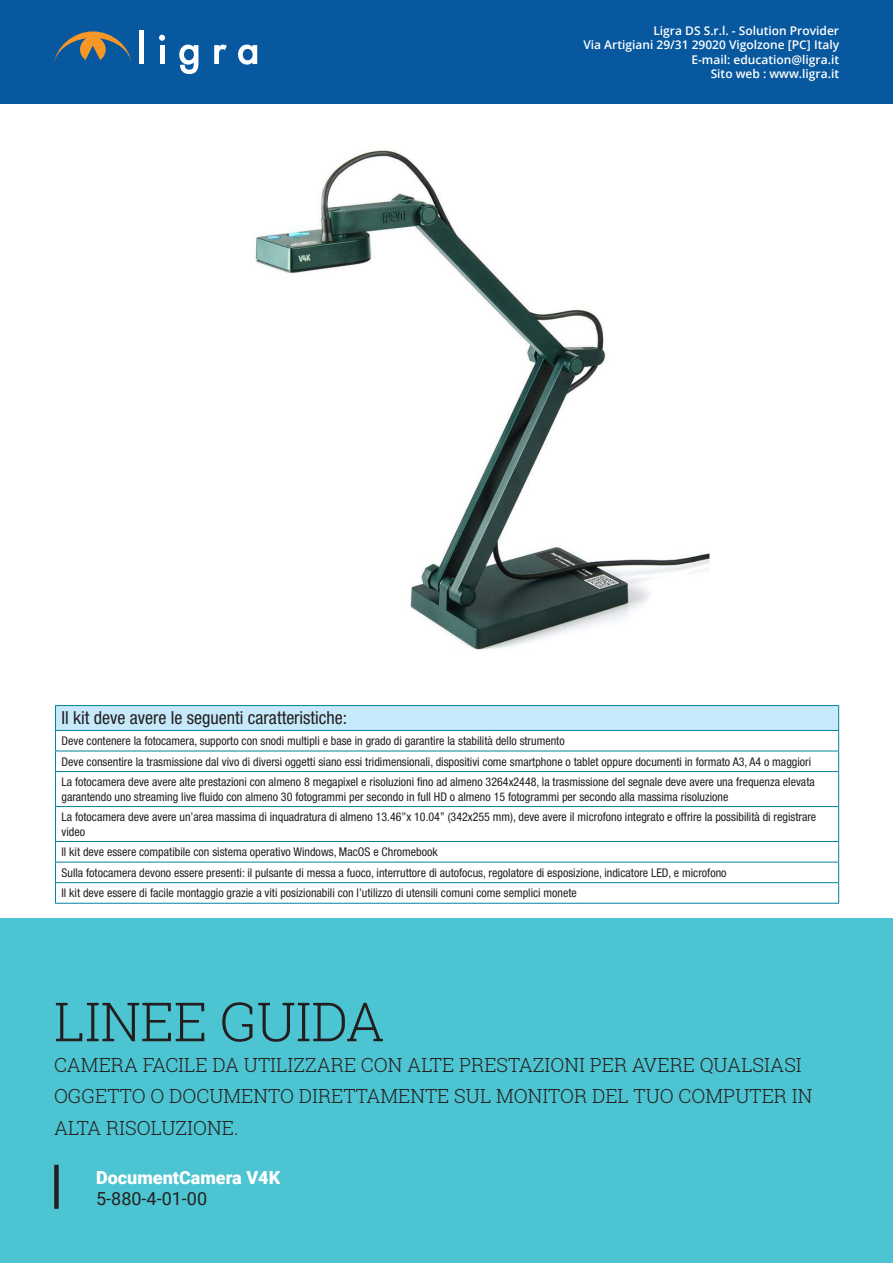
<style>
.page{position:relative;width:893px;height:1263px;background:#fff}
.page>*{position:absolute;margin:0;border:0;box-sizing:border-box;transform-origin:0 0}
.Intestazione_pagina{font:300 54px "Roboto Slab";letter-spacing:-.01em;color:#231f20}
.Intestazione_pagina-2{font:300 19.5px/31.5px "Roboto Slab";color:#231f20}
.t1{font:condensed 18px "Helvetica Neue LT Std";color:#231f20}
.Sottotitolo_copertin{font:900 18px "Roboto";color:#fff}
.Sottotitolo_copertin-2{font:18px "Roboto";color:#231f20}
.t2{font:condensed 12px/14.4px "Helvetica Neue LT Std";color:#231f20}
.Indirizzo_in_alto_a{font:600 12px "Open Sans";color:#fff}
</style>
<div class="page">
<div style="left:0;top:918px;width:893px;height:345px;background:#4dc4d1"></div>
<div style="left:0;top:0;width:893px;height:104px;background:#07589f"></div>
<hr style="left:139px;top:30px;width:4px;height:34px;background:#fff">
<svg style="left:159px;top:35px;width:6px;height:6px"></svg>
<hr style="left:160px;top:45px;width:4px;height:19px;background:#fff">
<svg style="left:179px;top:45px;width:19px;height:29px"></svg>
<svg style="left:214px;top:45px;width:13px;height:19px"></svg>
<svg style="left:238px;top:45px;width:19px;height:20px"></svg>
<svg style="left:54px;top:31px;width:78px;height:31px"></svg>
<div style="left:54px;top:1165px;width:5px;height:44px;background:#231f20"></div>
<div style="left:56px;top:705px;width:783px;height:25px;background:#c6eafa"></div>
<svg style="left:838px;top:706px;width:1px;height:65px"></svg>
<hr style="left:838px;top:772px;width:1px;height:34px;background:#04839b">
<hr style="left:838px;top:807px;width:1px;height:34px;background:#04839b">
<svg style="left:838px;top:842px;width:1px;height:61px"></svg>
<hr style="left:55px;top:751px;width:784px;height:1px;background:#04839b">
<hr style="left:55px;top:771px;width:784px;height:1px;background:#04839b">
<hr style="left:55px;top:772px;width:1px;height:34px;background:#04839b">
<hr style="left:55px;top:806px;width:784px;height:1px;background:#04839b">
<hr style="left:55px;top:807px;width:1px;height:34px;background:#04839b">
<hr style="left:55px;top:841px;width:784px;height:1px;background:#04839b">
<hr style="left:55px;top:862px;width:784px;height:1px;background:#04839b">
<hr style="left:55px;top:882px;width:784px;height:1px;background:#04839b">
<svg style="left:55px;top:842px;width:1px;height:61px"></svg>
<hr style="left:55px;top:903px;width:784px;height:1px;background:#04839b">
<hr style="left:55px;top:705px;width:784px;height:1px;background:#04839b">
<svg style="left:55px;top:706px;width:1px;height:65px"></svg>
<hr style="left:55px;top:730px;width:784px;height:1px;background:#04839b">
<img style="left:255px;top:149px;width:455px;height:501px">
<p class="Indirizzo_in_alto_a" style="left:653px;top:22px;width:187px">Ligra DS S.r.l. - Solution Provider</p>
<p class="Indirizzo_in_alto_a" style="left:583px;top:37px;width:257px">Via Artigiani 29/31 29020 Vigolzone [PC] Italy</p>
<p class="Indirizzo_in_alto_a" style="left:691px;top:51px;width:149px">E-mail: education@ligra.it</p>
<p class="Indirizzo_in_alto_a" style="left:711px;top:66px;width:130px">Sito web : www.ligra.it</p>
<p class="t1" style="left:62px;top:708px;width:287px">Il kit deve avere le seguenti caratteristiche:</p>
<p class="t2" style="left:62px;top:733px;width:505px">Deve contenere la fotocamera, supporto con snodi multipli e base in grado di garantire la stabilità dello strumento</p>
<p class="t2" style="left:62px;top:754px;width:751px">Deve consentire la trasmissione dal vivo di diversi oggetti siano essi tridimensionali, dispositivi come smartphone o tablet oppure documenti in formato A3, A4 o maggiori</p>
<p class="t2" style="left:62px;top:775px;width:755px">La fotocamera deve avere alte prestazioni con almeno 8 megapixel e risoluzioni fino ad almeno 3264x2448, la trasmissione del segnale deve avere una frequenza elevata garantendo uno streaming live fluido con almeno 30 fotogrammi per secondo in full HD o almeno 15 fotogrammi per secondo alla massima risoluzione</p>
<p class="t2" style="left:62px;top:809px;width:756px">La fotocamera deve avere un’area massima di inquadratura di almeno 13.46’’x 10.04’’ (342x255 mm), deve avere il microfono integrato e offrire la possibilità di registrare video</p>
<p class="t2" style="left:62px;top:844px;width:378px">Il kit deve essere compatibile con sistema operativo Windows, MacOS e Chromebook</p>
<p class="t2" style="left:62px;top:865px;width:667px">Sulla fotocamera devono essere presenti: il pulsante di messa a fuoco, interruttore di autofocus, regolatore di esposizione, indicatore LED, e microfono</p>
<p class="t2" style="left:62px;top:886px;width:517px">Il kit deve essere di facile montaggio grazie a viti posizionabili con l’utilizzo di utensili comuni come semplici monete</p>
<p class="Intestazione_pagina" style="left:54px;top:985px;width:332px">LINEE GUIDA</p>
<p class="Intestazione_pagina-2" style="left:54px;top:1048px;width:760px">CAMERA FACILE DA UTILIZZARE CON ALTE PRESTAZIONI PER AVERE QUALSIASI<br>OGGETTO O DOCUMENTO DIRETTAMENTE SUL MONITOR DEL TUO COMPUTER IN<br>ALTA RISOLUZIONE.</p>
<p class="Sottotitolo_copertin" style="left:96px;top:1165px;width:185px">DocumentCamera V4K</p>
<p class="Sottotitolo_copertin-2" style="left:96px;top:1186px;width:112px">5-880-4-01-00</p>
</div>
